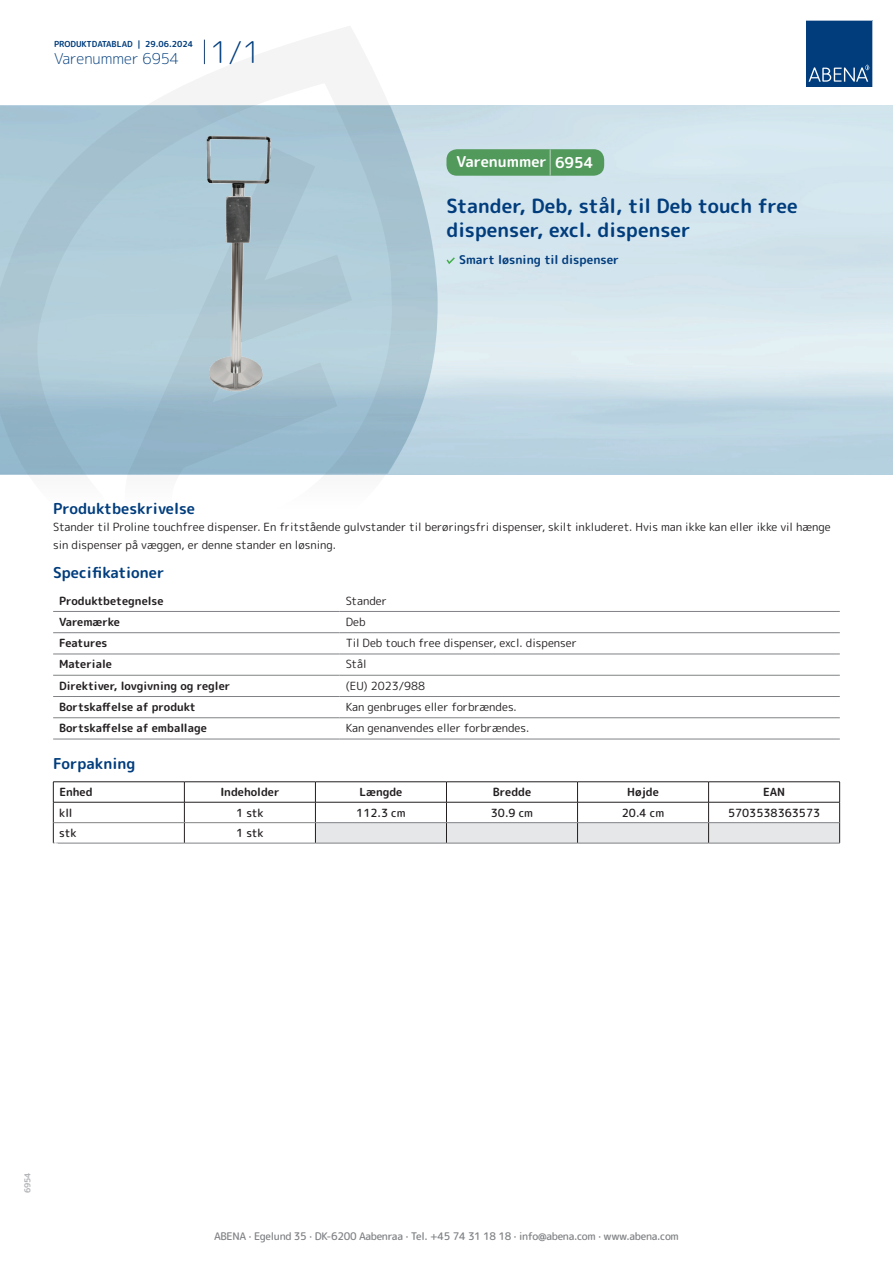
<style>
.page{position:relative;width:893px;height:1263px;background:#fff}
.page>*{position:absolute;margin:0;border:0;box-sizing:border-box;transform-origin:0 0}
.t1{font:700 19.5px/24px "Rounded Mplus 1 c";color:#013d7d}
.t2{font:700 15px "Rounded Mplus 1 c";color:#013d7d}
.t3{font:300 15px "Rounded Mplus 1 c";color:#013d7d}
.t4{font:700 15px "Rounded Mplus 1 c";color:#fff}
.t5{font:700 12px "Rounded Mplus 1 c";color:#013d7d}
.t6{font:11.25px/18px "Rounded Mplus 1 c";color:#231f20}
.t7{font:700 11.25px "Rounded Mplus 1 c";color:#231f20}
.t8{font:500 11.25px "Rounded Mplus 1 c";color:#231f20}
.t9{font:500 10.5px "Rounded Mplus 1 c";letter-spacing:-.03em;color:#808285}
.t10{font:700 10.5px "Rounded Mplus 1 c";color:#fff}
.t11{font:700 8.25px "Rounded Mplus 1 c";color:#013d7d}
.t12{font:700 8.25px "Rounded Mplus 1 c";color:#b2b3b7}
.s1{font-size:30px}
.s2{font-size:25.5px}
</style>
<div class="page">
<svg style="left:0;top:26px;width:439px;height:449px"></svg>
<svg style="left:0;top:106px;width:438px;height:368px;background:#a8c5d4"></svg>
<svg style="left:204px;top:40px;width:1px;height:24px"></svg>
<svg style="left:806px;top:20px;width:67px;height:67px;background:#144b86"></svg>
<img style="left:199px;top:127px;width:80px;height:275px">
<hr style="left:53px;top:611px;width:287px;height:1px;background:#808285">
<hr style="left:340px;top:611px;width:500px;height:1px;background:#808285">
<hr style="left:53px;top:632px;width:287px;height:1px;background:#808285">
<hr style="left:340px;top:632px;width:500px;height:1px;background:#808285">
<hr style="left:53px;top:654px;width:287px;height:1px;background:#808285">
<hr style="left:340px;top:654px;width:500px;height:1px;background:#808285">
<hr style="left:53px;top:675px;width:287px;height:1px;background:#808285">
<hr style="left:340px;top:675px;width:500px;height:1px;background:#808285">
<hr style="left:53px;top:696px;width:287px;height:1px;background:#808285">
<hr style="left:340px;top:696px;width:500px;height:1px;background:#808285">
<hr style="left:53px;top:717px;width:287px;height:1px;background:#808285">
<hr style="left:340px;top:717px;width:500px;height:1px;background:#808285">
<hr style="left:53px;top:739px;width:287px;height:1px;background:#808285">
<hr style="left:340px;top:739px;width:500px;height:1px;background:#808285">
<hr style="left:53px;top:781px;width:131px;height:1px;background:#231f20">
<hr style="left:184px;top:781px;width:131px;height:1px;background:#231f20">
<hr style="left:315px;top:781px;width:131px;height:1px;background:#231f20">
<hr style="left:446px;top:781px;width:131px;height:1px;background:#231f20">
<hr style="left:577px;top:781px;width:132px;height:1px;background:#231f20">
<hr style="left:709px;top:781px;width:131px;height:1px;background:#231f20">
<hr style="left:53px;top:802px;width:131px;height:1px;background:#231f20">
<hr style="left:184px;top:802px;width:131px;height:1px;background:#231f20">
<svg style="left:53px;top:782px;width:1px;height:61px"></svg>
<svg style="left:184px;top:782px;width:1px;height:61px"></svg>
<svg style="left:315px;top:782px;width:525px;height:61px"></svg>
<hr style="left:54px;top:822px;width:130px;height:1px;background:#808285">
<hr style="left:184px;top:822px;width:131px;height:1px;background:#808285">
<hr style="left:315px;top:822px;width:131px;height:1px;background:#808285">
<hr style="left:446px;top:822px;width:131px;height:1px;background:#808285">
<hr style="left:577px;top:822px;width:132px;height:1px;background:#808285">
<hr style="left:709px;top:822px;width:130px;height:1px;background:#808285">
<hr style="left:53px;top:843px;width:131px;height:1px;background:#808285">
<hr style="left:184px;top:843px;width:131px;height:1px;background:#808285">
<hr style="left:315px;top:843px;width:131px;height:1px;background:#808285">
<hr style="left:446px;top:843px;width:131px;height:1px;background:#808285">
<hr style="left:577px;top:843px;width:132px;height:1px;background:#808285">
<hr style="left:709px;top:843px;width:131px;height:1px;background:#808285">
<svg style="left:446px;top:257px;width:9px;height:7px"></svg>
<div style="left:446px;top:149px;width:158px;height:27px;background:#52995c;border-radius:10px"></div>
<p class="t11" style="left:54px;top:38px;width:141px">PRODUKTDATABLAD | 29.06.2024</p>
<h2 class="t3" style="left:54px;top:48px;width:208px">Varenummer 6954 <span class="s1">1/1</span></h2>
<h2 class="t4" style="left:457px;top:151px;width:138px">Varenummer <span class="s2">|</span> 6954</h2>
<h1 class="t1" style="left:446px;top:194px;width:353px">Stander, Deb, stål, til Deb touch free dispenser, excl. dispenser</h1>
<p class="t5" style="left:459px;top:251px;width:161px">Smart løsning til dispenser</p>
<h2 class="t2" style="left:53px;top:498px;width:143px">Produktbeskrivelse</h2>
<p class="t6" style="left:53px;top:517px;width:779px">Stander til Proline touchfree dispenser. En fritstående gulvstander til berøringsfri dispenser, skilt inkluderet. Hvis man ikke kan eller ikke vil hænge sin dispenser på væggen, er denne stander en løsning.</p>
<h2 class="t2" style="left:53px;top:562px;width:113px">Specifikationer</h2>
<p class="t7" style="left:59px;top:592px;width:106px">Produktbetegnelse</p>
<p class="t6" style="left:346px;top:591px;width:43px">Stander</p>
<p class="t7" style="left:59px;top:614px;width:62px">Varemærke</p>
<p class="t6" style="left:346px;top:613px;width:21px">Deb</p>
<p class="t7" style="left:59px;top:635px;width:50px">Features</p>
<p class="t6" style="left:346px;top:634px;width:233px">Til Deb touch free dispenser, excl. dispenser</p>
<p class="t7" style="left:59px;top:656px;width:54px">Materiale</p>
<p class="t6" style="left:346px;top:655px;width:23px">Stål</p>
<p class="t7" style="left:59px;top:678px;width:173px">Direktiver, lovgivning og regler</p>
<p class="t6" style="left:346px;top:676px;width:81px">(EU) 2023/988</p>
<p class="t7" style="left:59px;top:699px;width:138px">Bortskaffelse af produkt</p>
<p class="t6" style="left:346px;top:698px;width:173px">Kan genbruges eller forbrændes.</p>
<p class="t7" style="left:59px;top:720px;width:149px">Bortskaffelse af emballage</p>
<p class="t6" style="left:346px;top:719px;width:185px">Kan genanvendes eller forbrændes.</p>
<h2 class="t2" style="left:53px;top:753px;width:84px">Forpakning</h2>
<p class="t7" style="left:59px;top:784px;width:35px">Enhed</p>
<p class="t7" style="left:220px;top:784px;width:61px">Indeholder</p>
<p class="t7" style="left:359px;top:784px;width:44px">Længde</p>
<p class="t7" style="left:493px;top:784px;width:40px">Bredde</p>
<p class="t7" style="left:627px;top:784px;width:33px">Højde</p>
<p class="t7" style="left:763px;top:784px;width:24px">EAN</p>
<p class="t8" style="left:59px;top:804px;width:15px">kll</p>
<p class="t8" style="left:236px;top:804px;width:29px">1 stk</p>
<p class="t8" style="left:356px;top:804px;width:51px">112.3 cm</p>
<p class="t8" style="left:491px;top:804px;width:44px">30.9 cm</p>
<p class="t8" style="left:622px;top:804px;width:44px">20.4 cm</p>
<p class="t8" style="left:728px;top:804px;width:94px">5703538363573</p>
<p class="t8" style="left:59px;top:825px;width:19px">stk</p>
<p class="t8" style="left:236px;top:825px;width:29px">1 stk</p>
<p class="t10" style="left:53px;top:838px;width:7px">*</p>
<p class="t12" style="left:22px;top:1193px;width:23px;rotate:-90deg">6954</p>
<p class="t9" style="left:214px;top:1229px;width:466px">ABENA · Egelund 35 · DK-6200 Aabenraa · Tel. +45 74 31 18 18 · info@abena.com · www.abena.com</p>
</div>
